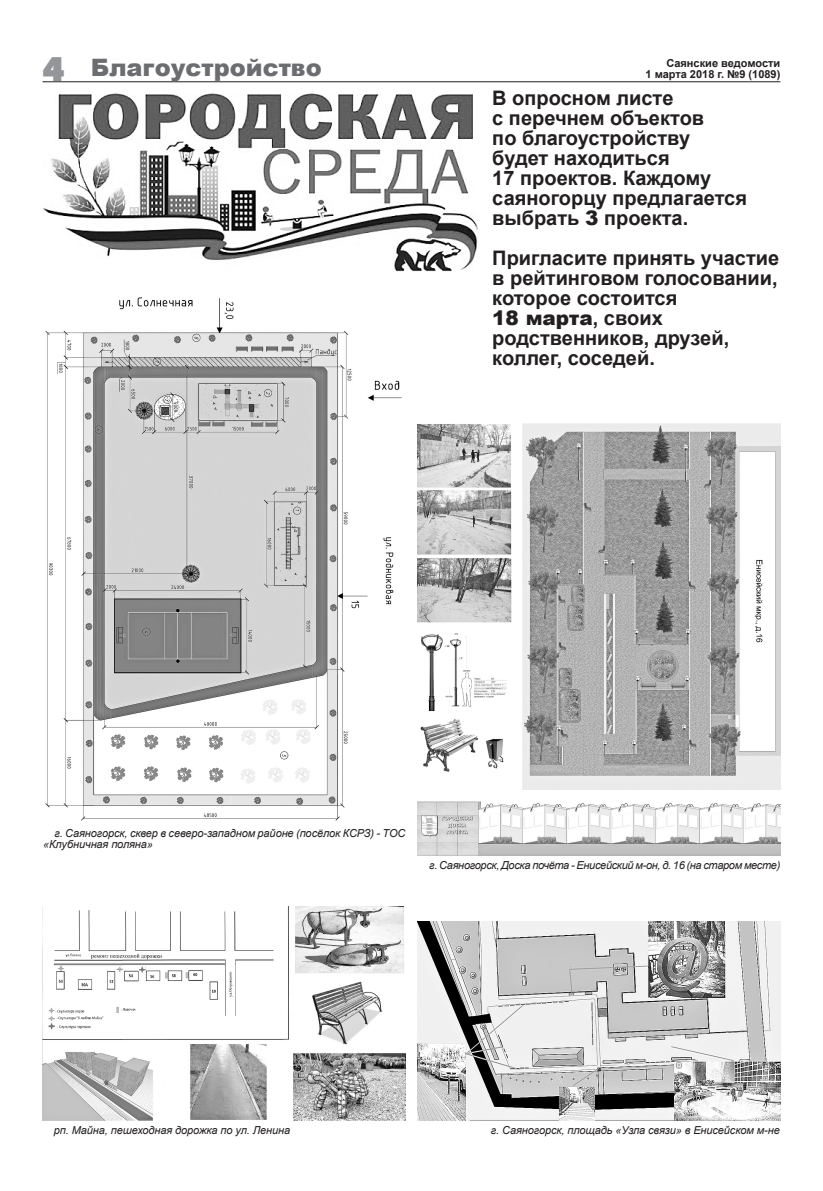
<style>
.page{position:relative;width:823px;height:1191px;background:#fff}
.page>*{position:absolute;margin:0;border:0;box-sizing:border-box;transform-origin:0 0}
.t1{font:36.3px "Futura Press Press";color:#939598}
.t2{font:900 24px "Arial";color:#6c6d70}
.лид2{font:700 20px/20px "Arial";color:#231f20}
.основной{font:italic 11px/11px "Arial";letter-spacing:-.01em;color:#231f20}
.основной-2{font:italic 11px "Arial";letter-spacing:-.03em;color:#231f20}
.t3{font:700 11px "Arial";color:#231f20}
.s1{font-weight:900}
</style>
<div class="page">
<hr style="left:43px;top:81px;width:737px;height:1px;background:#231f20">
<img style="left:43px;top:93px;width:436px;height:179px">
<img style="left:417px;top:424px;width:363px;height:431px">
<img style="left:45px;top:297px;width:357px;height:524px">
<img style="left:417px;top:921px;width:362px;height:199px">
<img style="left:43px;top:906px;width:362px;height:214px">
<p class="t1" style="left:43px;top:48px;width:24px">4</p>
<p class="t2" style="left:91px;top:50px;width:232px">Благоустройство</p>
<p class="t3" style="left:645px;top:67px;width:136px">1 марта 2018 г. №9 (1089)</p>
<p class="лид2" style="left:492px;top:89px;width:183px">В опросном листе</p>
<p class="лид2" style="left:492px;top:109px;width:213px">с перечнем объектов</p>
<p class="лид2" style="left:492px;top:129px;width:199px">по благоустройству</p>
<p class="лид2" style="left:492px;top:149px;width:179px">будет находиться</p>
<p class="лид2" style="left:492px;top:169px;width:256px">17 проектов. Каждому саяногорцу предлагается выбрать <span class="s1">3</span> проекта.</p>
<p class="лид2" style="left:492px;top:249px;width:288px">Пригласите принять участие</p>
<p class="лид2" style="left:492px;top:269px;width:287px">в рейтинговом голосовании, которое состоится<br><span class="s1">18 марта</span>, своих родственников, друзей, коллег, соседей.</p>
<p class="t3" style="left:666px;top:56px;width:115px">Саянские ведомости</p>
<p class="основной" style="left:43px;top:827px;width:363px;text-indent:11px">г. Саяногорск, сквер в северо-западном районе (посёлок КСРЗ) - ТОС «Клубничная поляна»</p>
<p class="основной-2" style="left:429px;top:858px;width:352px">г. Саяногорск, Доска почёта - Енисейский м-он, д. 16 (на старом месте)</p>
<p class="основной" style="left:54px;top:1125px;width:238px">рп. Майна, пешеходная дорожка по ул. Ленина</p>
<p class="основной" style="left:490px;top:1125px;width:290px">г. Саяногорск, площадь «Узла связи» в Енисейском м-не</p>
</div>
